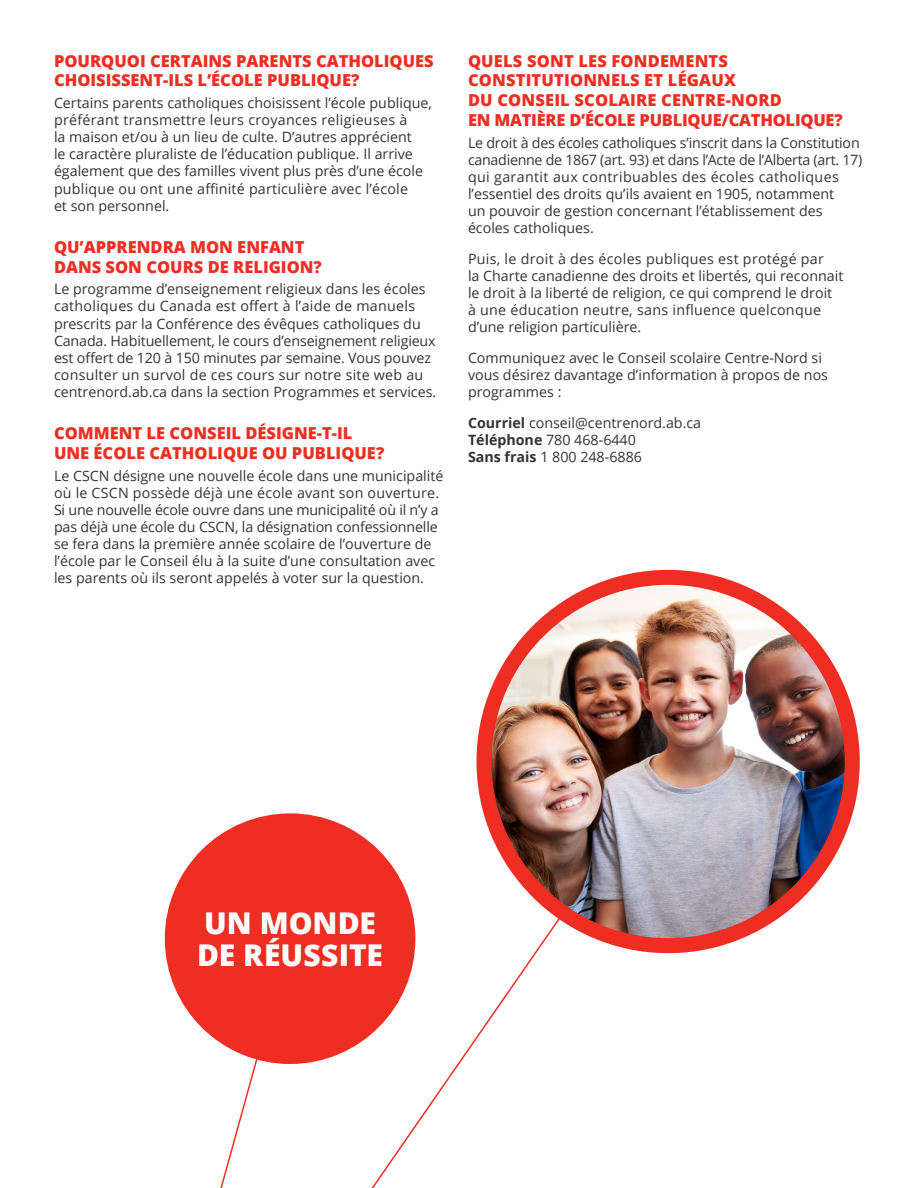
<style>
.page{position:relative;width:918px;height:1188px;background:#fff}
.page>*{position:absolute;margin:0;border:0;box-sizing:border-box;transform-origin:0 0}
.titre2{font:800 30px/31.5px "Open Sans";color:#fff}
.sous-titre{font:800 16.5px/19.8px "Open Sans";color:#ee2e22}
.texte_courant{font:14.25px/17.1px "Open Sans";color:#323332}
.s1{font-weight:700}
</style>
<div class="page">
<svg style="left:206px;top:1032px;width:73px;height:156px"></svg>
<svg style="left:327px;top:817px;width:343px;height:371px"></svg>
<img style="left:484px;top:577px;width:368px;height:369px;border-radius:184px">
<div style="left:476px;top:570px;width:384px;height:383px;border:15px solid #ee2e22;border-radius:50%"></div>
<div style="left:165px;top:813px;width:250px;height:251px;background:#ee2e22;border-radius:50%"></div>
<p class="sous-titre" style="left:54px;top:50px;width:381px">POURQUOI CERTAINS PARENTS CATHOLIQUES<br>CHOISISSENT-ILS L’ÉCOLE PUBLIQUE?</p>
<p class="texte_courant" style="left:54px;top:94px;width:379px">Certains parents catholiques choisissent l’école publique, préférant transmettre leurs croyances religieuses à<br>la maison et/ou à un lieu de culte. D’autres apprécient<br>le caractère pluraliste de l’éducation publique. Il arrive également que des familles vivent plus près d’une école publique ou ont une affinité particulière avec l’école<br>et son personnel.</p>
<p class="sous-titre" style="left:54px;top:236px;width:269px">QU’APPRENDRA MON ENFANT<br>DANS SON COURS DE RELIGION?</p>
<p class="texte_courant" style="left:54px;top:280px;width:384px">Le programme d’enseignement religieux dans les écoles catholiques du Canada est offert à l’aide de manuels prescrits par la Conférence des évêques catholiques du Canada. Habituellement, le cours d’enseignement religieux est offert de 120 à 150 minutes par semaine. Vous pouvez consulter un survol de ces cours sur notre site web au centrenord.ab.ca dans la section Programmes et services.</p>
<p class="sous-titre" style="left:54px;top:422px;width:332px">COMMENT LE CONSEIL DÉSIGNE-T-IL<br>UNE ÉCOLE CATHOLIQUE OU PUBLIQUE?</p>
<p class="texte_courant" style="left:54px;top:467px;width:391px">Le CSCN désigne une nouvelle école dans une municipalité où le CSCN possède déjà une école avant son ouverture.<br>Si une nouvelle école ouvre dans une municipalité où il n’y a pas déjà une école du CSCN, la désignation confessionnelle se fera dans la première année scolaire de l’ouverture de l’école par le Conseil élu à la suite d’une consultation avec les parents où ils seront appelés à voter sur la question.</p>
<p class="sous-titre" style="left:468px;top:50px;width:376px">QUELS SONT LES FONDEMENTS<br>CONSTITUTIONNELS ET LÉGAUX<br>DU CONSEIL SCOLAIRE CENTRE-NORD<br>EN MATIÈRE D’ÉCOLE PUBLIQUE/CATHOLIQUE?</p>
<p class="texte_courant" style="left:468px;top:134px;width:396px">Le droit à des écoles catholiques s’inscrit dans la Constitution canadienne de 1867 (art. 93) et dans l’Acte de l’Alberta (art. 17) qui garantit aux contribuables des écoles catholiques l’essentiel des droits qu’ils avaient en 1905, notamment<br>un pouvoir de gestion concernant l’établissement des écoles catholiques.</p>
<p class="texte_courant" style="left:468px;top:250px;width:377px">Puis, le droit à des écoles publiques est protégé par<br>la Charte canadienne des droits et libertés, qui reconnait le droit à la liberté de religion, ce qui comprend le droit à une éducation neutre, sans influence quelconque d’une religion particulière.</p>
<p class="texte_courant" style="left:468px;top:349px;width:362px">Communiquez avec le Conseil scolaire Centre-Nord si vous désirez davantage d’information à propos de nos programmes :</p>
<p class="texte_courant" style="left:468px;top:413px;width:235px"><span class="s1">Courriel</span> conseil@centrenord.ab.ca<br><span class="s1">Téléphone</span> 780 468-6440<br><span class="s1">Sans frais</span> 1 800 248-6886</p>
<p class="titre2" style="left:197px;top:906px;width:188px">UN MONDE<br>DE RÉUSSITE</p>
</div>
